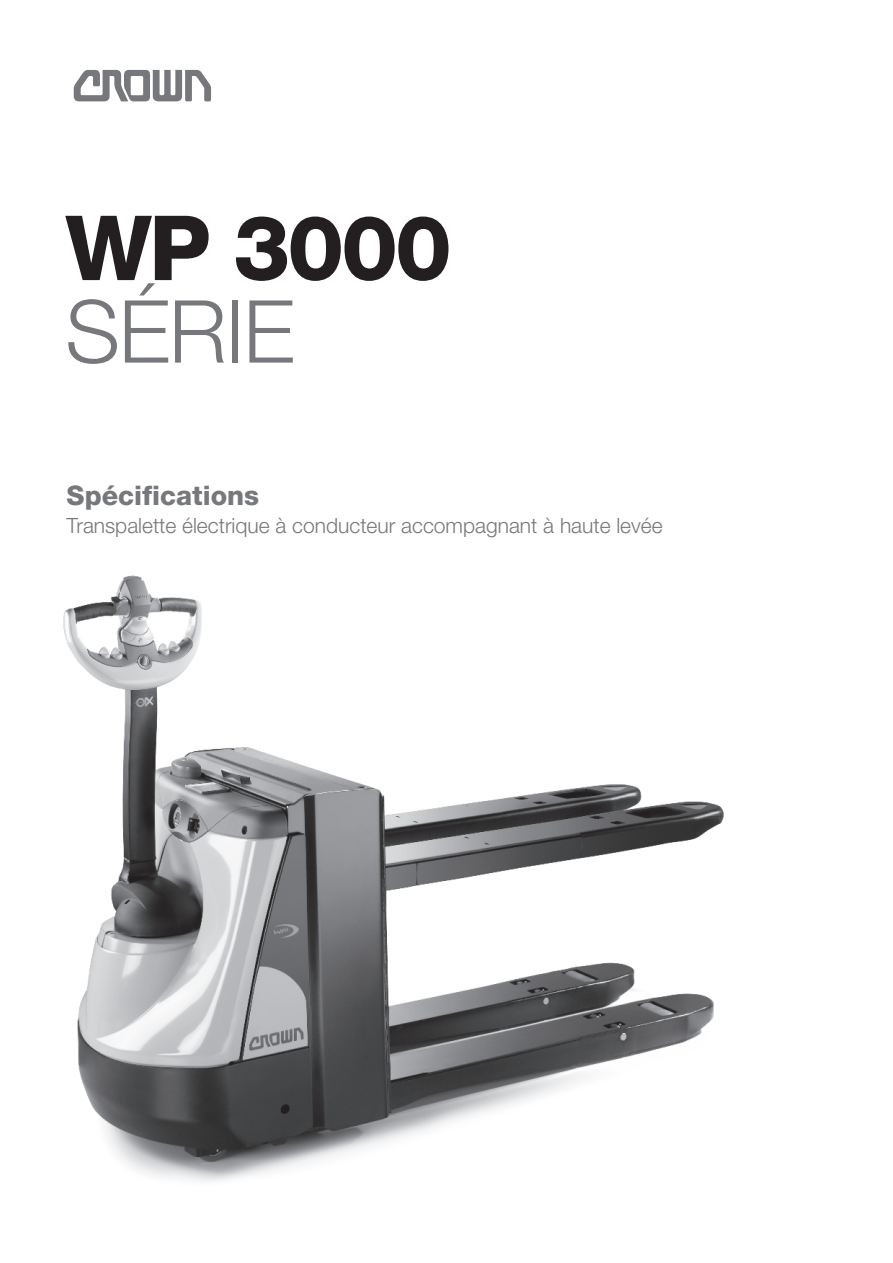
<style>
.page{position:relative;width:893px;height:1263px;background:#fff}
.page>*{position:absolute;margin:0;border:0;box-sizing:border-box;transform-origin:0 0}
.t1{font:800 90px "Helvetica Neue LT Std";letter-spacing:-.03em;color:#231f20}
.t2{font:300 87px "Helvetica Neue LT Std";letter-spacing:-.015em;color:#76787b}
.t3{font:63px "Crownlogo TT";color:#76787b}
.t4{font:800 27px "Helvetica Neue LT Std";color:#76787b}
.t5{font:300 21px "Helvetica Neue LT Std";color:#76787b}
</style>
<div class="page">
<img style="left:63px;top:575px;width:661px;height:607px">
<h3 class="t3" style="left:70px;top:43px;width:150px">C</h3>
<h1 class="t1" style="left:65px;top:216px;width:388px">WP 3000</h1>
<h2 class="t2" style="left:65px;top:300px;width:231px">SÉRIE</h2>
<p class="t4" style="left:67px;top:486px;width:194px">Spécifications</p>
<p class="t5" style="left:67px;top:518px;width:598px">Transpalette électrique à conducteur accompagnant à haute levée</p>
</div>
